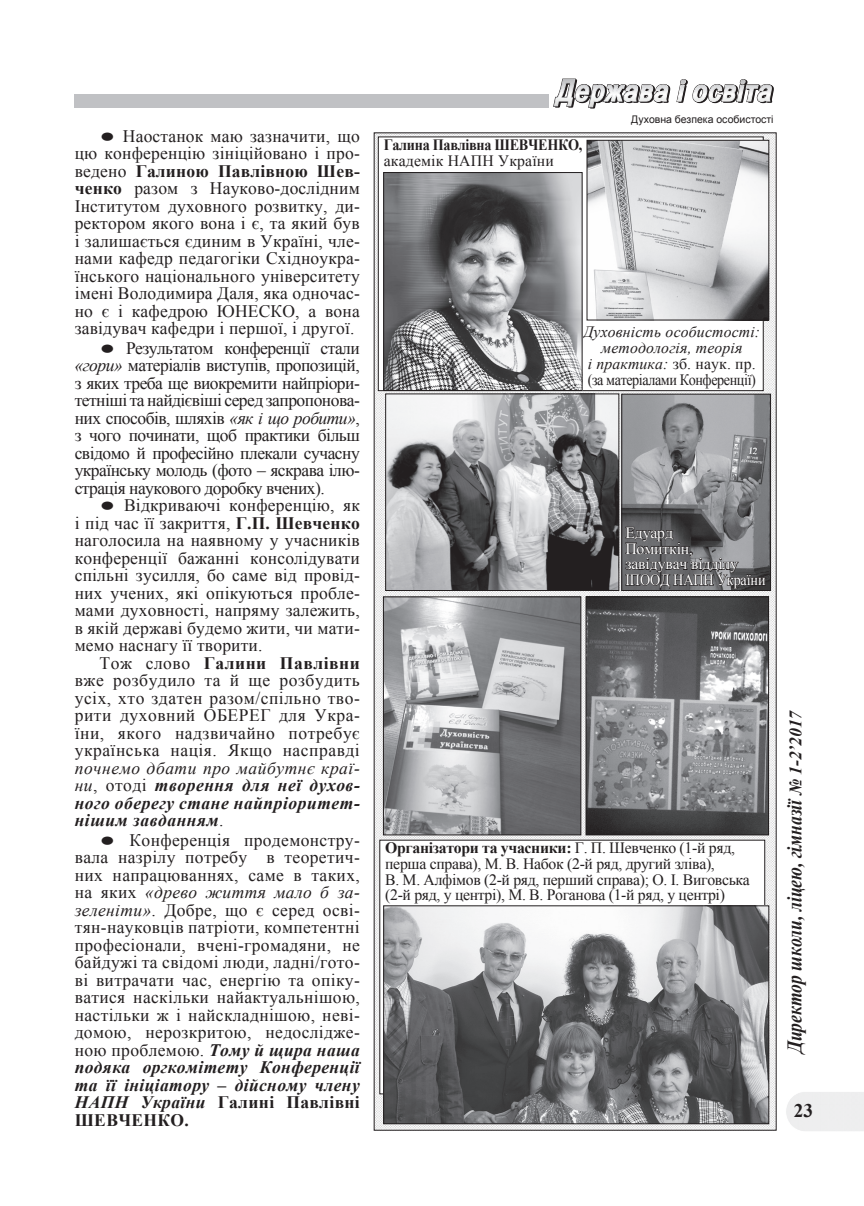
<style>
.page{position:relative;width:864px;height:1206px;background:#fff}
.page>*{position:absolute;margin:0;border:0;box-sizing:border-box;transform-origin:0 0}
.t1{font:italic 700 20.65px "Times New Roman";color:#231f20;scale:.85 1}
.t2{font:700 19.25px "Times New Roman";color:#231f20}
.Основний_текст__копи{font:17.5px/17.5px "Times New Roman";letter-spacing:.01em;color:#231f20;text-align:justify}
.Основний_текст__копи-2{font:15.75px/15.8px "Times New Roman";letter-spacing:-.02em;color:#231f20}
.Основний_текст__копи-3{font:15.75px/15.8px "Times New Roman";letter-spacing:-.01em;color:#fff}
.Основний_текст__копи-4{font:italic 15.75px/15.8px "Times New Roman";letter-spacing:.01em;color:#231f20;text-align:center}
.Основний_текст__копи-5{font:15.75px "Times New Roman";letter-spacing:-.02em;color:#231f20;scale:.9 1}
.Основний_текст__копи-6{font:700 15.75px "Times New Roman";letter-spacing:-.02em;color:#231f20;scale:.9 1}
.Основний_текст__копи-7{font:15.75px "Times New Roman";letter-spacing:.01em;color:#231f20}
.t3{font:10.5px "Arial";color:#231f20}
.s1{font-size:18.9px}
.s2{font-weight:700}
.s3{font-style:italic}
.s4{font-weight:700;font-style:italic}
.s5{font-size:17.5px}
</style>
<div class="page">
<div style="left:74px;top:94px;width:475px;height:14px;background:#c0c1c4"></div>
<svg style="left:553px;top:78px;width:221px;height:31px"></svg>
<img style="left:376px;top:135px;width:398px;height:993px">
<img style="left:387px;top:396px;width:229px;height:192px">
<div style="left:385px;top:394px;width:233px;height:196px;border:1px solid #231f20"></div>
<img style="left:385px;top:599px;width:193px;height:234px">
<div style="left:383px;top:597px;width:197px;height:238px;border:1px solid #231f20"></div>
<img style="left:623px;top:396px;width:145px;height:192px">
<div style="left:621px;top:394px;width:149px;height:196px;border:1px solid #231f20"></div>
<img style="left:587px;top:599px;width:179px;height:234px">
<div style="left:585px;top:597px;width:183px;height:238px;border:1px solid #231f20"></div>
<svg style="left:624px;top:526px;width:141px;height:63px;background:#5b5b5d"></svg>
<div style="left:378px;top:137px;width:385px;height:253px;background:#fff"></div>
<div style="left:378px;top:136px;width:385px;height:255px;border:1px solid #231f20"></div>
<img style="left:588px;top:142px;width:178px;height:176px">
<div style="left:586px;top:140px;width:182px;height:180px;border:1px solid #231f20"></div>
<img style="left:385px;top:174px;width:195px;height:214px">
<div style="left:383px;top:172px;width:199px;height:218px;border:1px solid #231f20"></div>
<div style="left:379px;top:840px;width:385px;height:253px;background:#fff"></div>
<img style="left:385px;top:907px;width:381px;height:214px">
<div style="left:383px;top:905px;width:385px;height:218px;border:1px solid #231f20"></div>
<p class="Основний_текст__копи" style="left:75px;top:127px;width:286px;text-indent:25px"><span class="s1">●</span> Наостанок маю зазначити, що цю конференцію зініційовано і про&shy;ведено <span class="s2">Галиною Павлівною Шев&shy;ченко</span> разом з Науково-дослідним Інститутом духовного розвитку, ди&shy;ректором якого вона і є, та який був і залишається єдиним в Україні, чле&shy;нами кафедр педагогіки Східноукра&shy;їнського національного університету імені Володимира Даля, яка одночас&shy;но є і кафедрою ЮНЕСКО, а вона завідувач кафедри і першої, і другої.</p>
<p class="Основний_текст__копи" style="left:75px;top:338px;width:286px;text-indent:25px"><span class="s1">●</span> Результатом конференції стали <span class="s3">«гори»</span> матеріалів виступів, пропозицій, з яких треба ще виокремити найпріори&shy;тетніші та найдієвіші серед запропонова&shy;них способів, шляхів <span class="s3">«як і що робити»</span>, з чого починати, щоб практики більш свідомо й професійно плекали сучасну українську молодь (фото – яскрава ілю&shy;страція наукового доробку вчених).</p>
<p class="Основний_текст__копи" style="left:75px;top:496px;width:286px;text-indent:25px"><span class="s1">●</span> Відкриваючі конференцію, як і під час її закриття, <span class="s2">Г.П. Шевченко </span>наголосила на наявному у учасників конференції бажанні консолідувати спільні зусилля, бо саме від провід&shy;них учених, які опікуються пробле&shy;мами духовності, напряму залежить, в якій державі будемо жити, чи мати&shy;мемо наснагу її творити.</p>
<p class="Основний_текст__копи" style="left:75px;top:653px;width:286px;text-indent:25px">Тож слово <span class="s2">Галини Павлівни </span>вже розбудило та й ще розбудить усіх, хто здатен разом/спільно тво&shy;рити духовний ОБЕРЕГ для Укра&shy;їни, якого надзвичайно потребує українська нація. Якщо насправді <span class="s3">почнемо дбати про майбутнє краї&shy;ни</span>, отоді <span class="s4">творення для неї духов&shy;ного оберегу стане найпріоритет&shy;нішим завданням</span>.</p>
<p class="Основний_текст__копи" style="left:75px;top:830px;width:286px;text-indent:25px"><span class="s1">●</span> Конференція продемонстру&shy;вала назрілу потребу в теоретич&shy;них напрацюваннях, саме в таких, на яких <span class="s3">«древо життя мало б за&shy;зеленіти»</span>. Добре, що є серед осві&shy;тян-науковців патріоти, компетентні професіонали, вчені-громадяни, не байдужі та свідомі люди, ладні/гото&shy;ві витрачати час, енергію та опіку&shy;ватися наскільки найактуальнішою, настільки ж і найскладнішою, неві&shy;домою, нерозкритою, недослідже&shy;ною проблемою. <span class="s4">Тому й щира наша подяка оргкомітету Конференції та її ініціатору – дійсному члену НАПН України</span> <span class="s2">Галині Павлівні ШЕВЧЕНКО.</span></p>
<p class="Основний_текст__копи-6" style="left:383px;top:134px;width:222px">Галина Павлівна ШЕВЧЕНКО,</p>
<p class="Основний_текст__копи-7" style="left:383px;top:150px;width:172px">академік НАПН України</p>
<p class="t3" style="left:631px;top:112px;width:144px">Духовна безпека особистості</p>
<p class="Основний_текст__копи-4" style="left:583px;top:324px;width:178px">Духовність особистості: методологія, теорія</p>
<p class="Основний_текст__копи-2" style="left:587px;top:355px;width:169px"><span class="s3">і практика:</span> зб. наук. пр.</p>
<p class="Основний_текст__копи-5" style="left:587px;top:368px;width:188px">(за матеріалами Конференції)</p>
<p class="Основний_текст__копи-3" style="left:625px;top:524px;width:49px">Едуард</p>
<p class="Основний_текст__копи-3" style="left:625px;top:540px;width:69px">Помиткін,</p>
<p class="Основний_текст__копи-3" style="left:625px;top:556px;width:142px">завідувач відділу<br>ІПООД НАПН України</p>
<p class="Основний_текст__копи-2" style="left:385px;top:839px;width:366px"><span class="s2">Організатори та учасники:</span> Г. П. Шевченко (1-й ряд, перша справа), М. В. Набок (2-й ряд, другий зліва),<br>В. М. Алфімов (2-й ряд, перший справа); О. І. Виговська (2-й ряд, у центрі), М. В. Роганова (1-й ряд, у центрі)</p>
<p class="t1" style="left:779px;top:1053px;width:405px;rotate:-90deg">Директор школи, ліцею, гімназії <span class="s5">№ 1-2’2017</span></p>
<p class="t2" style="left:793px;top:1097px;width:21px">23</p>
</div>
